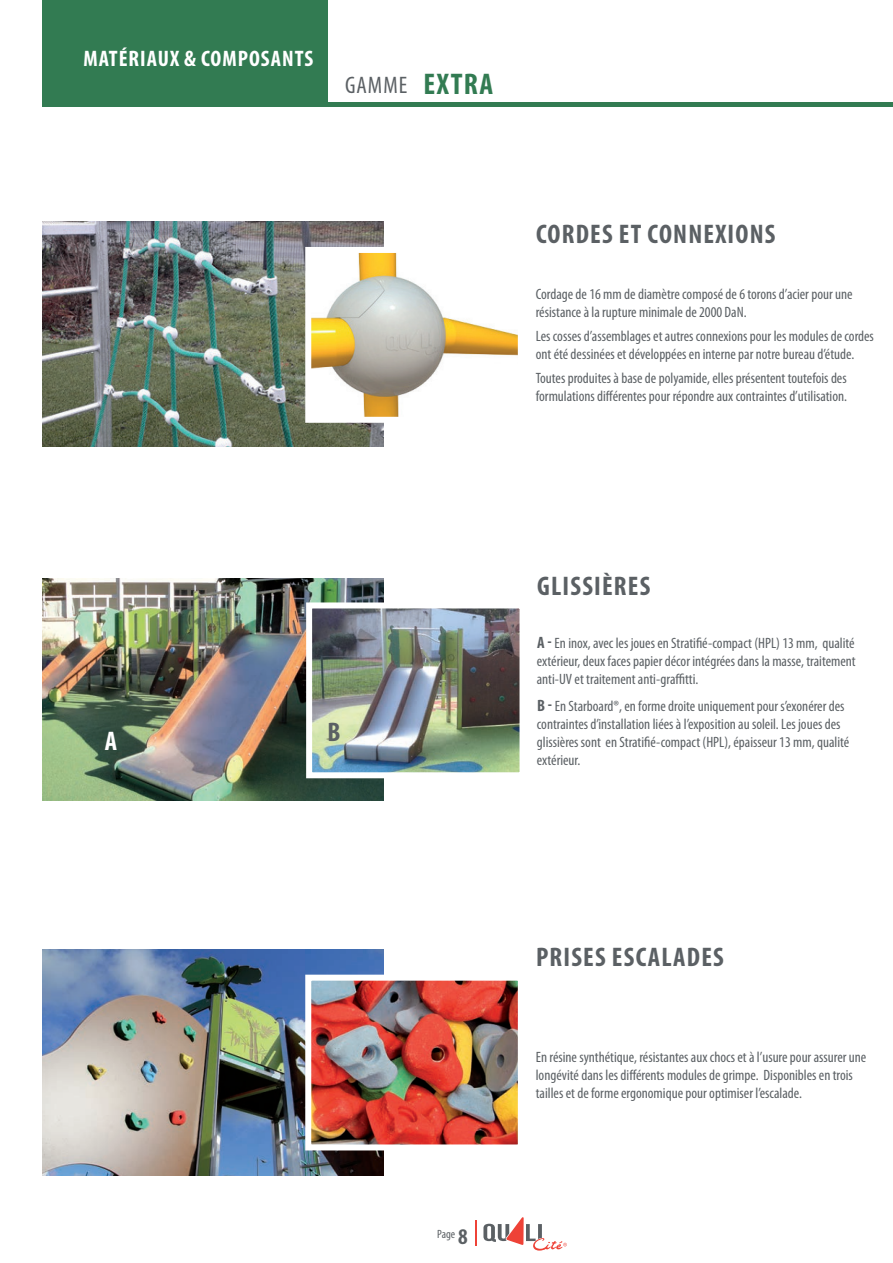
<style>
.page{position:relative;width:893px;height:1263px;background:#fff}
.page>*{position:absolute;margin:0;border:0;box-sizing:border-box;transform-origin:0 0}
.t1{font:700 condensed 27px "Myriad Pro";letter-spacing:.045em;color:#5b6064}
.t2{font:700 condensed 27px "Myriad Pro";color:#fff}
.t3{font:condensed 24px "Myriad Pro";letter-spacing:.045em;color:#5b6064}
.t4{font:700 condensed 22.5px "Myriad Pro";letter-spacing:.045em;color:#fff}
.t5{font:condensed 15px/18px "Myriad Pro";color:#5b6064}
.t6{font:condensed 12px "Myriad Pro";color:#5b6064}
.s1{font-weight:700;font-size:30px;color:#327b52}
.s2{font-weight:700;font-size:16.5px}
.s3{font-weight:700;font-size:22.5px}
</style>
<div class="page">
<div style="left:42px;top:0;width:286px;height:106px;background:#327b52"></div>
<hr style="left:286px;top:102px;width:607px;height:4px;background:#327b52">
<img style="left:42px;top:950px;width:342px;height:225px">
<img style="left:312px;top:982px;width:205px;height:161px">
<div style="left:305px;top:975px;width:219px;height:175px;border:6px solid #fff"></div>
<img style="left:42px;top:579px;width:342px;height:222px">
<img style="left:313px;top:609px;width:205px;height:162px">
<div style="left:306px;top:602px;width:219px;height:176px;border:6px solid #fff"></div>
<img style="left:42px;top:221px;width:342px;height:226px">
<img style="left:312px;top:254px;width:205px;height:162px">
<svg style="left:475px;top:1220px;width:1px;height:26px"></svg>
<svg style="left:483px;top:1217px;width:84px;height:34px"></svg>
<h3 class="t4" style="left:83px;top:45px;width:232px">MATÉRIAUX &amp; COMPOSANTS</h3>
<h2 class="t3" style="left:345px;top:76px;width:150px">GAMME <span class="s1">EXTRA</span></h2>
<h1 class="t1" style="left:536px;top:218px;width:241px">CORDES ET CONNEXIONS</h1>
<p class="t5" style="left:536px;top:286px;width:318px">Cordage de 16 mm de diamètre composé de 6 torons d’acier pour une résistance à la rupture minimale de 2000 DaN.</p>
<p class="t5" style="left:536px;top:328px;width:340px">Les cosses d’assemblages et autres connexions pour les modules de cordes ont été dessinées et développées en interne par notre bureau d’étude.</p>
<p class="t5" style="left:536px;top:370px;width:313px">Toutes produites à base de polyamide, elles présentent toutefois des formulations différentes pour répondre aux contraintes d’utilisation.</p>
<h1 class="t2" style="left:105px;top:725px;width:14px">A</h1>
<h1 class="t1" style="left:327px;top:716px;width:15px">B</h1>
<h1 class="t1" style="left:537px;top:570px;width:115px">GLISSIÈRES</h1>
<p class="t5" style="left:537px;top:635px;width:320px;text-align:justify"><span class="s2">A -</span> En inox, avec les joues en Stratifié-compact (HPL) 13 mm, qualité extérieur, deux faces papier décor intégrées dans la masse, traitement anti-UV et traitement anti-graffitti.</p>
<p class="t5" style="left:537px;top:697px;width:314px"><span class="s2">B -</span> En Starboard®, en forme droite uniquement pour s’exonérer des contraintes d’installation liées à l’exposition au soleil. Les joues des glissières sont en Stratifié-compact (HPL), épaisseur 13 mm, qualité extérieur.</p>
<p class="t6" style="left:437px;top:1229px;width:32px">Page <span class="s3">8</span></p>
<h1 class="t1" style="left:536px;top:941px;width:189px">PRISES ESCALADES</h1>
<p class="t5" style="left:536px;top:1049px;width:332px">En résine synthétique, résistantes aux chocs et à l’usure pour assurer une longévité dans les différents modules de grimpe. Disponibles en trois tailles et de forme ergonomique pour optimiser l’escalade.</p>
</div>
